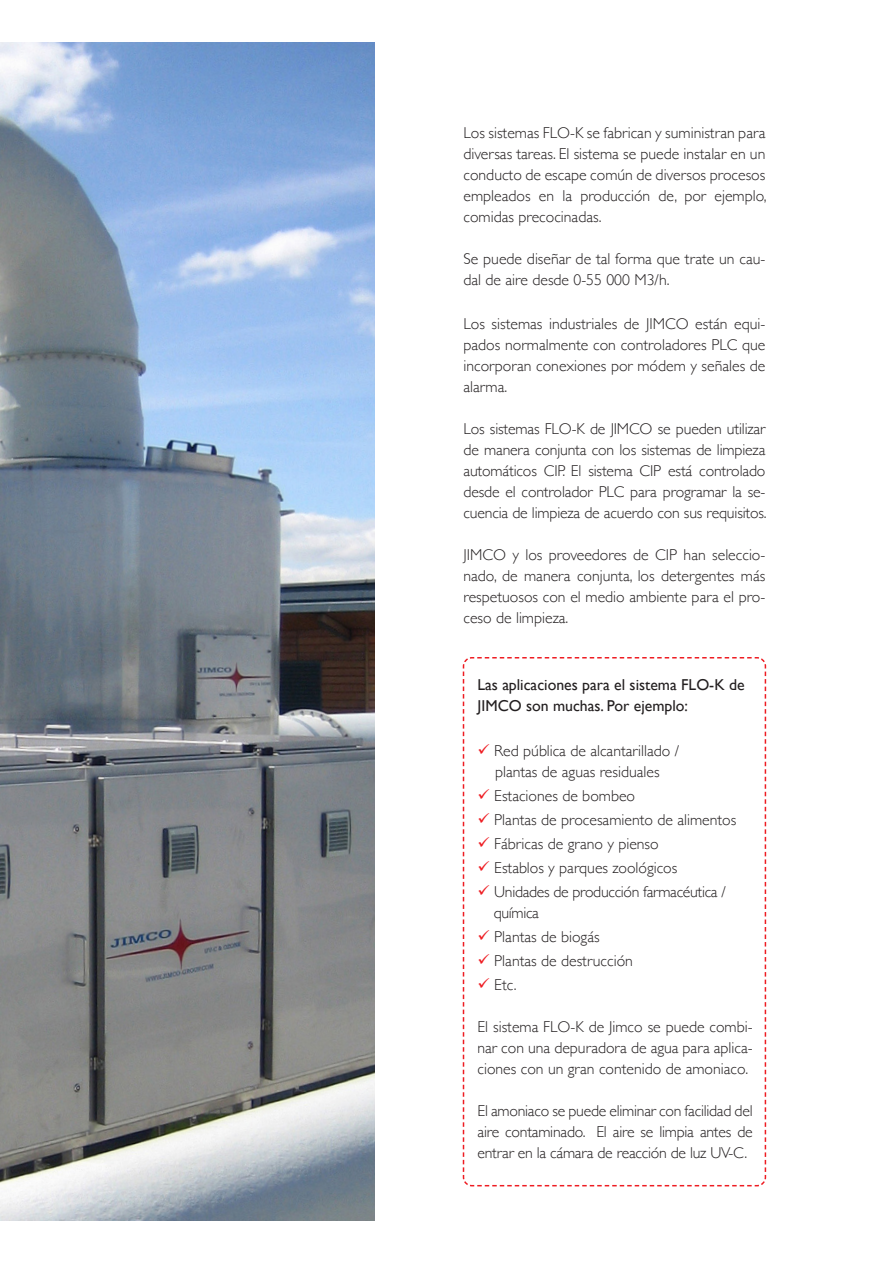
<style>
.page{position:relative;width:893px;height:1263px;background:#fff}
.page>*{position:absolute;margin:0;border:0;box-sizing:border-box;transform-origin:0 0}
.t1{font:300 15.75px/21px "Gill Sans";color:#231f20;text-align:justify}
.t2{font:15.75px/21px "Gill Sans";color:#231f20}
.t3{font:300 15.75px "Gill Sans";letter-spacing:-.02em;color:#231f20}
.s1{color:#ee1d23}
</style>
<div class="page">
<img style="left:0;top:43px;width:374px;height:1177px">
<svg style="left:462px;top:657px;width:305px;height:530px"></svg>
<p class="t1" style="left:463px;top:122px;width:305px">Los sistemas FLO-K se fabrican y suministran para diversas tareas. El sistema se puede instalar en un conducto de escape común de diversos procesos empleados en la producción de, por ejemplo, comidas precocinadas.</p>
<p class="t1" style="left:463px;top:248px;width:303px">Se puede diseñar de tal forma que trate un cau&shy;dal de aire desde 0-55 000 M3/h.</p>
<p class="t1" style="left:463px;top:312px;width:303px">Los sistemas industriales de JIMCO están equi&shy;pados normalmente con controladores PLC que incorporan conexiones por módem y señales de alarma.</p>
<p class="t1" style="left:463px;top:417px;width:305px">Los sistemas FLO-K de JIMCO se pueden utilizar de manera conjunta con los sistemas de limpieza automáticos CIP. El sistema CIP está controlado desde el controlador PLC para programar la se&shy;cuencia de limpieza de acuerdo con sus requisitos.</p>
<p class="t1" style="left:463px;top:543px;width:303px">JIMCO y los proveedores de CIP han seleccio&shy;nado, de manera conjunta, los detergentes más respetuosos con el medio ambiente para el pro&shy;ceso de limpieza.</p>
<p class="t2" style="left:477px;top:674px;width:269px">Las aplicaciones para el sistema FLO-K de<br>JIMCO son muchas. Por ejemplo:</p>
<p class="t1" style="left:477px;top:739px;width:203px"><span class="s1">✓</span> Red pública de alcantarillado /</p>
<p class="t1" style="left:495px;top:760px;width:166px">plantas de aguas residuales</p>
<p class="t1" style="left:477px;top:784px;width:159px"><span class="s1">✓</span> Estaciones de bombeo</p>
<p class="t1" style="left:477px;top:808px;width:260px"><span class="s1">✓</span> Plantas de procesamiento de alimentos</p>
<p class="t1" style="left:477px;top:832px;width:183px"><span class="s1">✓</span> Fábricas de grano y pienso</p>
<p class="t1" style="left:477px;top:856px;width:201px"><span class="s1">✓</span> Establos y parques zoológicos</p>
<p class="t3" style="left:477px;top:879px;width:250px"><span class="s1">✓</span> Unidades de producción farmacéutica /</p>
<p class="t3" style="left:494px;top:900px;width:47px">química</p>
<p class="t1" style="left:477px;top:925px;width:124px"><span class="s1">✓</span> Plantas de biogás</p>
<p class="t1" style="left:477px;top:949px;width:157px"><span class="s1">✓</span> Plantas de destrucción</p>
<p class="t1" style="left:477px;top:973px;width:40px"><span class="s1">✓</span> Etc.</p>
<p class="t1" style="left:477px;top:1015px;width:277px">El sistema FLO-K de Jimco se puede combi&shy;nar con una depuradora de agua para aplica&shy;ciones con un gran contenido de amoniaco.</p>
<p class="t1" style="left:477px;top:1099px;width:277px">El amoniaco se puede eliminar con facilidad del aire contaminado. El aire se limpia antes de entrar en la cámara de reacción de luz UV-C.</p>
</div>
